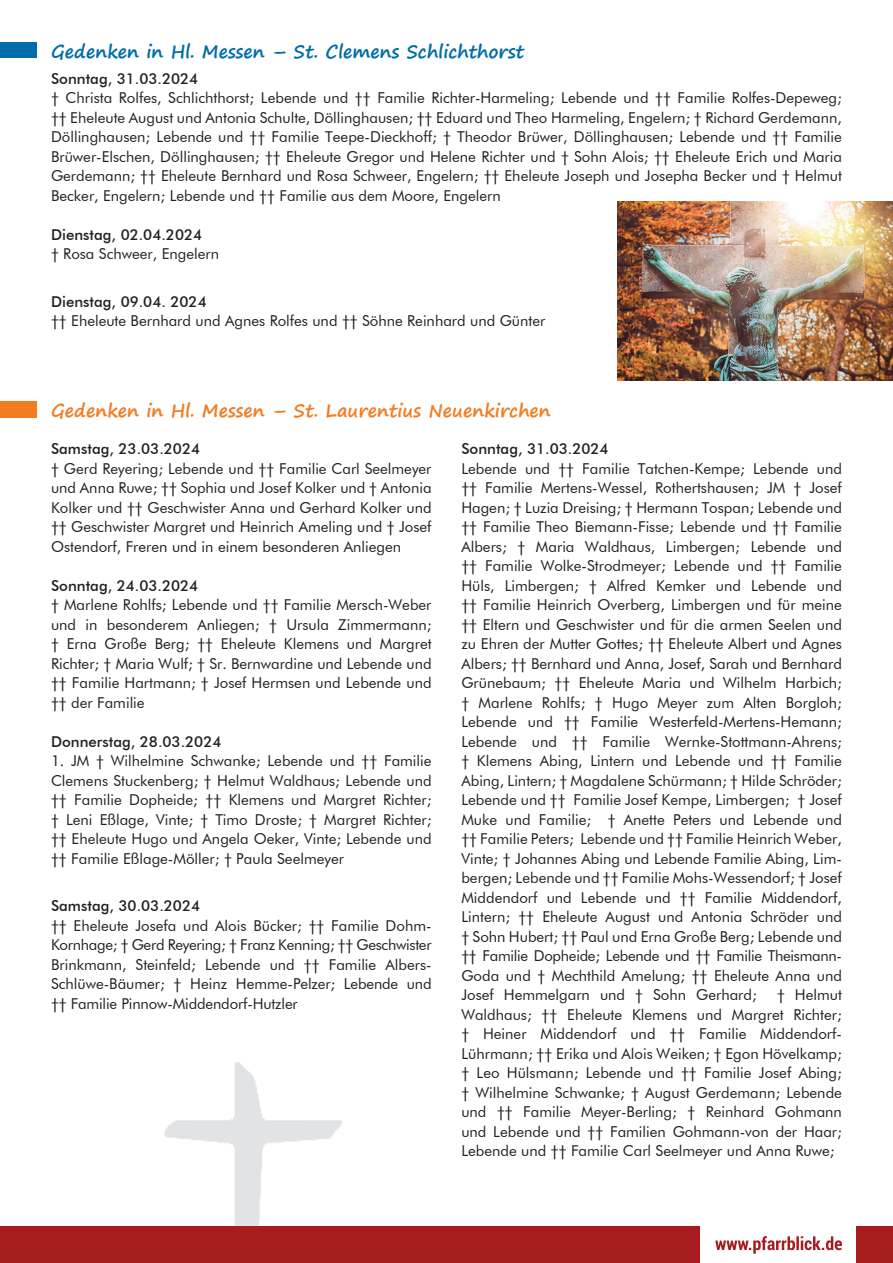
<style>
.page{position:relative;width:893px;height:1263px;background:#fff}
.page>*{position:absolute;margin:0;border:0;box-sizing:border-box;transform-origin:0 0}
.t1{font:700 18px "Segoe Print";color:#f47b21}
.t2{font:700 18px "Segoe Print";color:#006ca9}
.t3{font:15px/19.5px "Futura BT";color:#231f20;text-align:justify}
.t4{font:500 15px "Futura BT";color:#231f20}
</style>
<div class="page">
<img style="left:159px;top:1062px;width:189px;height:165px">
<img style="left:618px;top:202px;width:275px;height:178px">
<div style="left:0;top:1227px;width:700px;height:36px;background:#a61c1f"></div>
<div style="left:0;top:43px;width:36px;height:15px;background:#006ca9"></div>
<div style="left:0;top:401px;width:36px;height:17px;background:#f47b21"></div>
<div style="left:857px;top:1227px;width:36px;height:36px;background:#a61c1f"></div>
<svg style="left:715px;top:1236px;width:127px;height:18px"></svg>
<p class="t2" style="left:51px;top:35px;width:475px">Gedenken in Hl. Messen – St. Clemens Schlichthorst</p>
<p class="t4" style="left:51px;top:69px;width:149px">Sonntag, 31.03.2024</p>
<p class="t3" style="left:51px;top:88px;width:792px">† Christa Rolfes, Schlichthorst; Lebende und †† Familie Richter-Harmeling; Lebende und †† Familie Rolfes-Depeweg; †† Eheleute August und Antonia Schulte, Döllinghausen; †† Eduard und Theo Harmeling, Engelern; † Richard Gerdemann, Döllinghausen; Lebende und †† Familie Teepe-Dieckhoff; † Theodor Brüwer, Döllinghausen; Lebende und †† Familie Brüwer-Elschen, Döllinghausen; †† Eheleute Gregor und Helene Richter und † Sohn Alois; †† Eheleute Erich und Maria Gerdemann; †† Eheleute Bernhard und Rosa Schweer, Engelern; †† Eheleute Joseph und Josepha Becker und † Helmut Becker, Engelern; Lebende und †† Familie aus dem Moore, Engelern</p>
<p class="t4" style="left:51px;top:225px;width:153px">Dienstag, 02.04.2024</p>
<p class="t3" style="left:51px;top:244px;width:170px">† Rosa Schweer, Engelern</p>
<p class="t4" style="left:51px;top:292px;width:157px">Dienstag, 09.04. 2024</p>
<p class="t3" style="left:51px;top:311px;width:496px">†† Eheleute Bernhard und Agnes Rolfes und †† Söhne Reinhard und Günter</p>
<p class="t1" style="left:51px;top:394px;width:501px">Gedenken in Hl. Messen – St. Laurentius Neuenkirchen</p>
<p class="t4" style="left:51px;top:440px;width:151px">Samstag, 23.03.2024</p>
<p class="t3" style="left:51px;top:458px;width:382px">† Gerd Reyering; Lebende und †† Familie Carl Seelmeyer und Anna Ruwe; †† Sophia und Josef Kolker und † Antonia Kolker und †† Geschwister Anna und Gerhard Kolker und †† Geschwister Margret und Heinrich Ameling und † Josef Ostendorf, Freren und in einem besonderen Anliegen</p>
<p class="t4" style="left:51px;top:576px;width:149px">Sonntag, 24.03.2024</p>
<p class="t3" style="left:51px;top:595px;width:382px">† Marlene Rohlfs; Lebende und †† Familie Mersch-Weber und in besonderem Anliegen; † Ursula Zimmermann; † Erna Große Berg; †† Eheleute Klemens und Margret Richter; † Maria Wulf; † Sr. Bernwardine und Lebende und †† Familie Hartmann; † Josef Hermsen und Lebende und †† der Familie</p>
<p class="t4" style="left:51px;top:732px;width:172px">Donnerstag, 28.03.2024</p>
<p class="t3" style="left:51px;top:751px;width:382px">1. JM † Wilhelmine Schwanke; Lebende und †† Familie Clemens Stuckenberg; † Helmut Waldhaus; Lebende und †† Familie Dopheide; †† Klemens und Margret Richter; † Leni Eßlage, Vinte; † Timo Droste; † Margret Richter; †† Eheleute Hugo und Angela Oeker, Vinte; Lebende und †† Familie Eßlage-Möller; † Paula Seelmeyer</p>
<p class="t4" style="left:51px;top:897px;width:151px">Samstag, 30.03.2024</p>
<p class="t3" style="left:51px;top:915px;width:382px">†† Eheleute Josefa und Alois Bücker; †† Familie Dohm-Kornhage; † Gerd Reyering; † Franz Kenning; †† Geschwister Brinkmann, Steinfeld; Lebende und †† Familie Albers-Schlüwe-Bäumer; † Heinz Hemme-Pelzer; Lebende und †† Familie Pinnow-Middendorf-Hutzler</p>
<p class="t4" style="left:461px;top:440px;width:149px">Sonntag, 31.03.2024</p>
<p class="t3" style="left:461px;top:458px;width:382px">Lebende und †† Familie Tatchen-Kempe; Lebende und †† Familie Mertens-Wessel, Rothertshausen; JM † Josef Hagen; † Luzia Dreising; † Hermann Tospan; Lebende und †† Familie Theo Biemann-Fisse; Lebende und †† Familie Albers; † Maria Waldhaus, Limbergen; Lebende und †† Familie Wolke-Strodmeyer; Lebende und †† Familie Hüls, Limbergen; † Alfred Kemker und Lebende und †† Familie Heinrich Overberg, Limbergen und für meine †† Eltern und Geschwister und für die armen Seelen und zu Ehren der Mutter Gottes; †† Eheleute Albert und Agnes Albers; †† Bernhard und Anna, Josef, Sarah und Bernhard Grünebaum; †† Eheleute Maria und Wilhelm Harbich; † Marlene Rohlfs; † Hugo Meyer zum Alten Borgloh; Lebende und †† Familie Westerfeld-Mertens-Hemann; Lebende und †† Familie Wernke-Stottmann-Ahrens; † Klemens Abing, Lintern und Lebende und †† Familie Abing, Lintern; † Magdalene Schürmann; † Hilde Schröder; Lebende und †† Familie Josef Kempe, Limbergen; † Josef Muke und Familie; † Anette Peters und Lebende und †† Familie Peters; Lebende und †† Familie Heinrich Weber, Vinte; † Johannes Abing und Lebende Familie Abing, Lim&shy;bergen; Lebende und †† Familie Mohs-Wessendorf; † Josef Middendorf und Lebende und †† Familie Middendorf, Lintern; †† Eheleute August und Antonia Schröder und † Sohn Hubert; †† Paul und Erna Große Berg; Lebende und †† Familie Dopheide; Lebende und †† Familie Theismann-Goda und † Mechthild Amelung; †† Eheleute Anna und Josef Hemmelgarn und † Sohn Gerhard;</p>
<p class="t3" style="left:461px;top:985px;width:382px;text-indent:316px">† Helmut Waldhaus; †† Eheleute Klemens und Margret Richter; † Heiner Middendorf und †† Familie Middendorf-Lührmann; †† Erika und Alois Weiken; † Egon Hövelkamp; † Leo Hülsmann; Lebende und †† Familie Josef Abing; † Wilhelmine Schwanke; † August Gerdemann; Lebende und †† Familie Meyer-Berling; † Reinhard Gohmann und Lebende und †† Familien Gohmann-von der Haar; Lebende und †† Familie Carl Seelmeyer und Anna Ruwe;</p>
</div>
